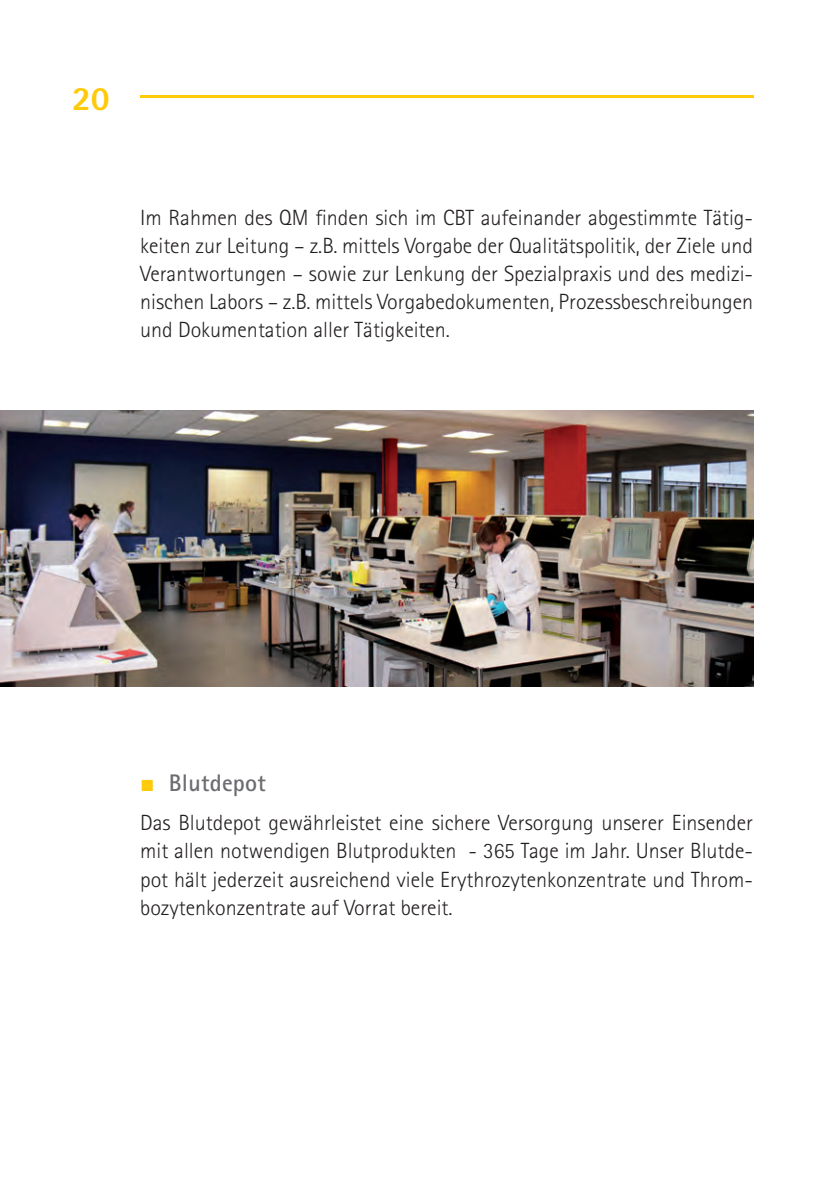
<style>
.page{position:relative;width:838px;height:1189px;background:#fff}
.page>*{position:absolute;margin:0;border:0;box-sizing:border-box;transform-origin:0 0}
.t1{font:800 34px "Rotis Sans Serif";color:#feca0a}
.t2{font:700 24px "Rotis Sans Serif";letter-spacing:.01em;color:#6c6d70}
.t3{font:300 22px/28px "Rotis Sans Serif";color:#231f20;text-align:justify}
.s1{font-family:"Arial";color:#feca0a}
</style>
<div class="page">
<hr style="left:140px;top:95px;width:612px;height:2px;background:#feca0a">
<img style="left:0;top:411px;width:752px;height:275px">
<h1 class="t1" style="left:72px;top:77px;width:39px">20</h1>
<p class="t3" style="left:140px;top:203px;width:614px">Im Rahmen des QM finden sich im CBT aufeinander abgestimmte Tätig&shy;keiten zur Leitung – z.B. mittels Vorgabe der Qualitätspolitik, der Ziele und Verantwortungen – sowie zur Lenkung der Spezialpraxis und des medizi&shy;nischen Labors – z.B. mittels Vorgabedokumenten, Prozessbeschreibungen und Dokumentation aller Tätigkeiten.</p>
<p class="t2" style="left:140px;top:767px;width:127px"><span class="s1">■</span> Blutdepot</p>
<p class="t3" style="left:140px;top:809px;width:614px">Das Blutdepot gewährleistet eine sichere Versorgung unserer Einsender mit allen notwendigen Blutprodukten - 365 Tage im Jahr. Unser Blutde&shy;pot hält jederzeit ausreichend viele Erythrozytenkonzentrate und Throm&shy;bozytenkonzentrate auf Vorrat bereit.</p>
</div>
